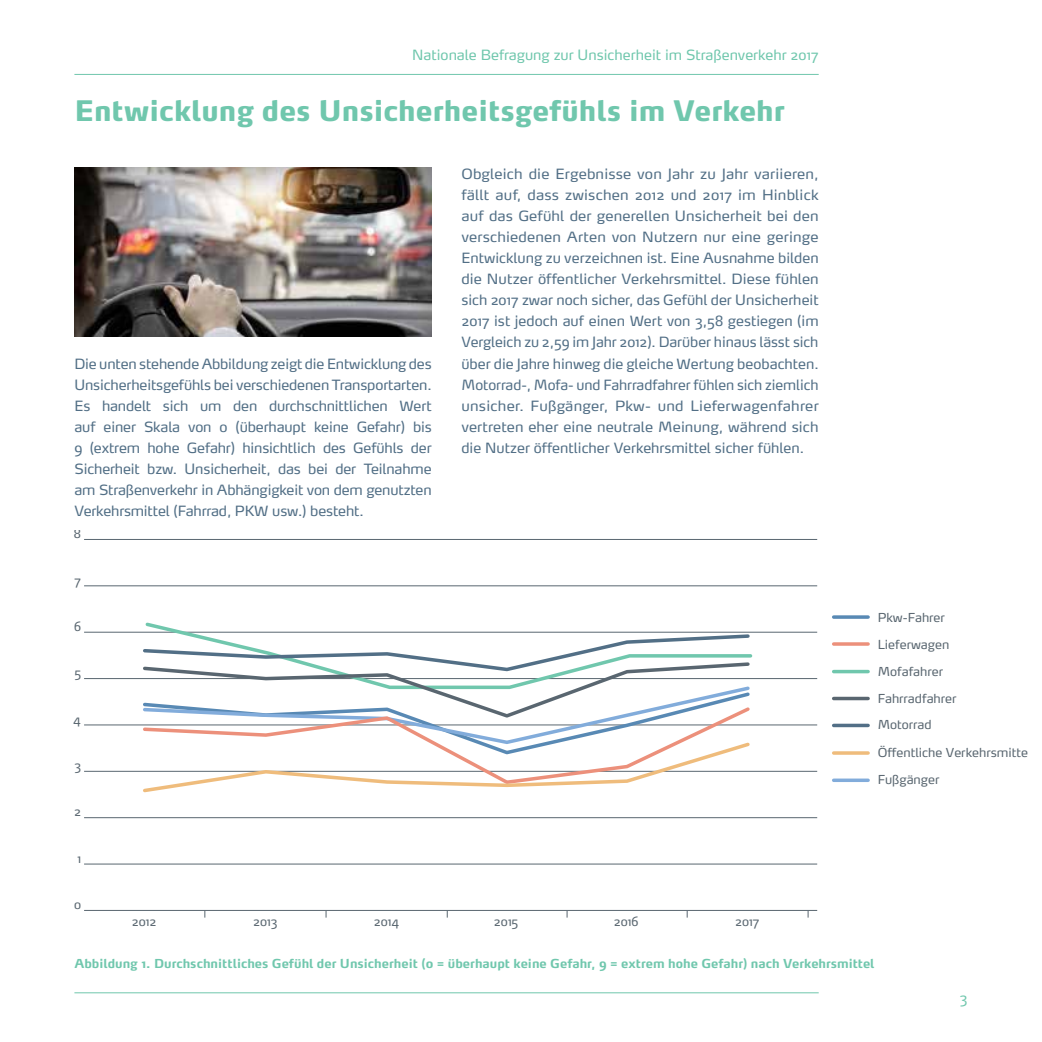
<style>
.page{position:relative;width:1042px;height:1042px;background:#fff}
.page>*{position:absolute;margin:0;border:0;box-sizing:border-box;transform-origin:0 0}
.t1{font:800 28px "Max OT";color:#70c7ad}
.t2{font:14px/21px "Max OT";letter-spacing:-.01em;color:#526f86;text-align:justify}
.t3{font:14px "Max OT";color:#70c7ad}
.t4{font:12.25px "Max OT";color:#596670}
.t5{font:700 12.25px "Max OT";color:#70c7ad}
</style>
<div class="page">
<hr style="left:74px;top:74px;width:745px;height:1px;background:#70c7ad">
<hr style="left:74px;top:992px;width:745px;height:1px;background:#70c7ad">
<hr style="left:84px;top:539px;width:733px;height:1px;background:#596670">
<hr style="left:84px;top:585px;width:733px;height:1px;background:#596670">
<hr style="left:84px;top:632px;width:733px;height:1px;background:#596670">
<hr style="left:84px;top:678px;width:733px;height:1px;background:#596670">
<hr style="left:84px;top:724px;width:733px;height:1px;background:#596670">
<hr style="left:84px;top:771px;width:733px;height:1px;background:#596670">
<hr style="left:84px;top:817px;width:733px;height:1px;background:#596670">
<hr style="left:84px;top:863px;width:733px;height:1px;background:#596670">
<hr style="left:84px;top:910px;width:733px;height:1px;background:#596670">
<svg style="left:141px;top:622px;width:613px;height:171px"></svg>
<svg style="left:833px;top:615px;width:35px;height:4px"></svg>
<hr style="left:833px;top:697px;width:35px;height:3px;background:#596670">
<svg style="left:833px;top:642px;width:35px;height:4px"></svg>
<hr style="left:833px;top:724px;width:35px;height:3px;background:#526f86">
<hr style="left:833px;top:670px;width:35px;height:3px;background:#70c7ad">
<svg style="left:833px;top:751px;width:35px;height:4px"></svg>
<svg style="left:833px;top:778px;width:35px;height:4px"></svg>
<img style="left:74px;top:167px;width:358px;height:169px">
<p class="t3" style="left:412px;top:46px;width:408px">Nationale Befragung zur Unsicherheit im Straßenverkehr 2017</p>
<h1 class="t1" style="left:74px;top:92px;width:712px">Entwicklung des Unsicherheitsgefühls im Verkehr</h1>
<p class="t2" style="left:74px;top:353px;width:359px">Die unten stehende Abbildung zeigt die Entwicklung des Unsicherheitsgefühls bei verschiedenen Transportarten.<br>Es handelt sich um den durchschnittlichen Wert auf einer Skala von 0 (überhaupt keine Gefahr) bis 9 (extrem hohe Gefahr) hinsichtlich des Gefühls der Sicherheit bzw. Unsicherheit, das bei der Teilnahme am Straßenverkehr in Abhängigkeit von dem genutzten Verkehrsmittel (Fahrrad, PKW usw.) besteht.</p>
<p class="t4" style="left:74px;top:525px;width:9px">8</p>
<p class="t4" style="left:75px;top:572px;width:8px">7</p>
<p class="t4" style="left:74px;top:618px;width:8px">6</p>
<p class="t4" style="left:74px;top:665px;width:8px">5</p>
<p class="t4" style="left:73px;top:711px;width:9px">4</p>
<p class="t4" style="left:74px;top:757px;width:8px">3</p>
<p class="t4" style="left:74px;top:804px;width:8px">2</p>
<p class="t4" style="left:77px;top:850px;width:5px">1</p>
<p class="t4" style="left:74px;top:896px;width:9px">0</p>
<p class="t2" style="left:461px;top:164px;width:359px">Obgleich die Ergebnisse von Jahr zu Jahr variieren, fällt auf, dass zwischen 2012 und 2017 im Hinblick auf das Gefühl der generellen Unsicherheit bei den verschiedenen Arten von Nutzern nur eine geringe Entwicklung zu verzeichnen ist. Eine Ausnahme bilden die Nutzer öffentlicher Verkehrsmittel. Diese fühlen sich 2017 zwar noch sicher, das Gefühl der Unsicherheit 2017 ist jedoch auf einen Wert von 3,58 gestiegen (im Vergleich zu 2,59 im Jahr 2012). Darüber hinaus lässt sich über die Jahre hinweg die gleiche Wertung beobachten.<br>Motorrad-, Mofa- und Fahrradfahrer fühlen sich ziemlich unsicher. Fußgänger, Pkw- und Lieferwagenfahrer vertreten eher eine neutrale Meinung, während sich die Nutzer öffentlicher Verkehrsmittel sicher fühlen.</p>
<p class="t4" style="left:132px;top:913px;width:26px">2012</p>
<p class="t4" style="left:253px;top:913px;width:26px">2013</p>
<p class="t4" style="left:374px;top:913px;width:27px">2014</p>
<p class="t4" style="left:494px;top:913px;width:26px">2015</p>
<p class="t4" style="left:614px;top:913px;width:26px">2016</p>
<p class="t4" style="left:735px;top:913px;width:26px">2017</p>
<p class="t4" style="left:877px;top:609px;width:69px">Pkw-Fahrer</p>
<p class="t4" style="left:877px;top:636px;width:73px">Lieferwagen</p>
<p class="t4" style="left:877px;top:663px;width:67px">Mofafahrer</p>
<p class="t4" style="left:877px;top:690px;width:80px">Fahrradfahrer</p>
<p class="t4" style="left:877px;top:717px;width:55px">Motorrad</p>
<p class="t4" style="left:877px;top:744px;width:152px">Öffentliche Verkehrsmitte</p>
<p class="t4" style="left:877px;top:771px;width:63px">Fußgänger</p>
<p class="t5" style="left:74px;top:955px;width:801px">Abbildung 1. Durchschnittliches Gefühl der Unsicherheit (0 = überhaupt keine Gefahr, 9 = extrem hohe Gefahr) nach Verkehrsmittel</p>
<p class="t3" style="left:960px;top:988px;width:9px">3</p>
</div>
